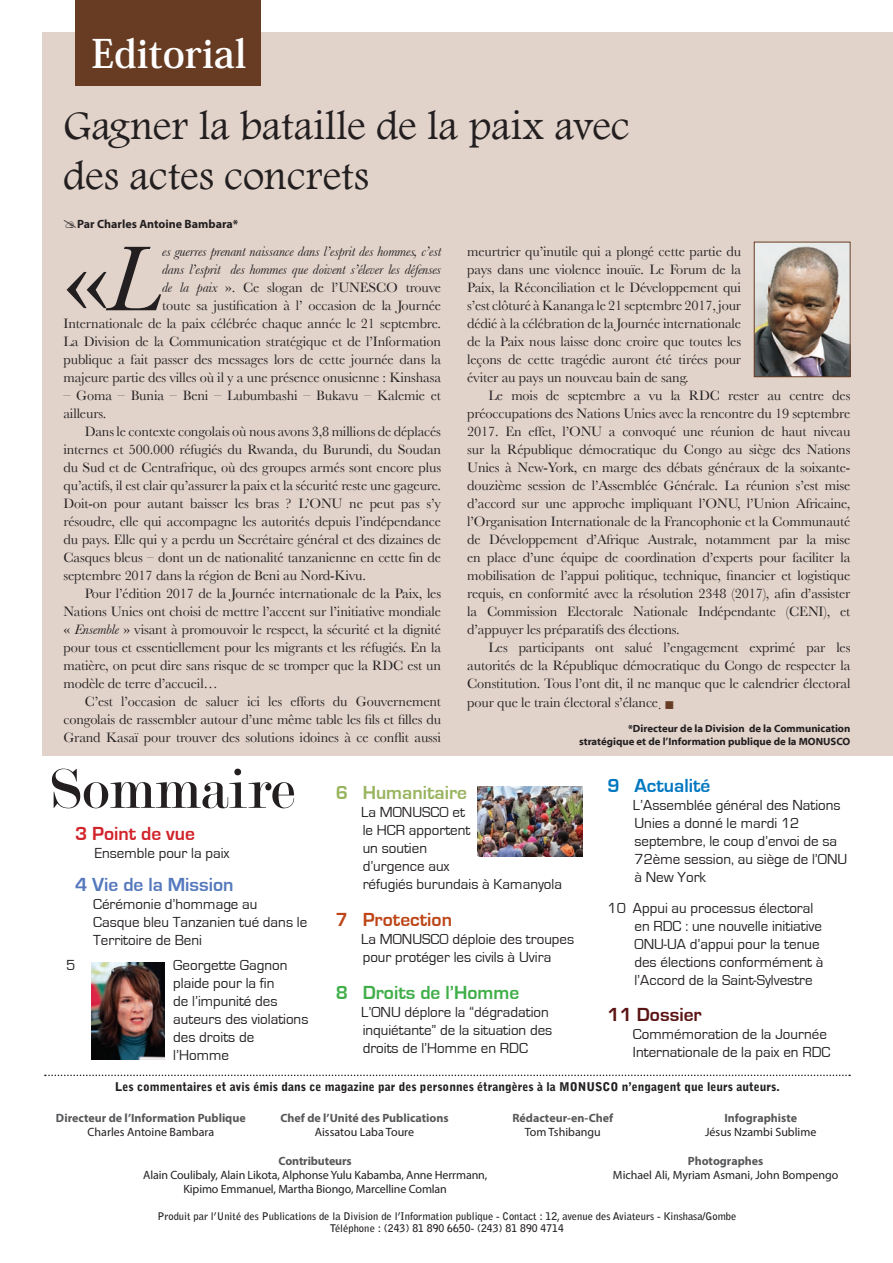
<style>
.page{position:relative;width:893px;height:1263px;background:#fff}
.page>*{position:absolute;margin:0;border:0;box-sizing:border-box;transform-origin:0 0}
.t1{font:95.85px "Baskerville";color:#231f20}
.t2{font:60px "Modern";color:#231f20}
.t3{font:42px/50.4px "Footlight MT Light";color:#231f20}
.t4{font:700 39px "Koz Min Pro";color:#fff}
.t5{font:700 19.5px "Eurostile";color:#40ae49}
.t6{font:700 19.5px "Eurostile";color:#5679bd}
.t7{font:700 19.5px "Eurostile";color:#99b45f}
.t8{font:700 19.5px "Eurostile";color:#d1232a}
.t9{font:700 19.5px "Eurostile";color:#bd4517}
.t10{font:700 19.5px "Eurostile";color:#0077c0}
.t11{font:700 19.5px "Eurostile";color:#5b1414}
.t12{font:15px/18px "Eurostile";color:#231f20}
.t13{font:14.25px/18px "Baskerville";letter-spacing:-.01em;color:#231f20;text-align:justify}
.t14{font:12px/14.4px "Myriad Pro";letter-spacing:-.005em;color:#231f20;text-align:center}
.t15{font:700 12px "Myriad Pro";color:#57585a}
.t16{font:900 12px "Bell Gothic Std";color:#231f20}
.t17{font:700 12px "Myriad Pro";color:#231f20}
.t18{font:700 10.5px/12.6px "Bell Gothic Std";color:#231f20;text-align:center}
.t19{font:700 10.5px/12.6px "Myriad Web Pro";color:#231f20;text-align:right}
.s1{font-style:italic}
.s2{color:#673c23}
</style>
<div class="page">
<div style="left:43px;top:33px;width:850px;height:723px;background:#e1d3ca"></div>
<div style="left:75px;top:0;width:186px;height:85px;background:#673c23"></div>
<svg style="left:45px;top:1074px;width:805px;height:2px"></svg>
<img style="left:756px;top:244px;width:92px;height:131px">
<div style="left:754px;top:242px;width:96px;height:135px;border:1px solid #673c23"></div>
<img style="left:92px;top:962px;width:73px;height:98px">
<hr style="left:892px;top:524px;width:1px;height:70px;background:#5296d1">
<img style="left:478px;top:787px;width:105px;height:70px">
<h3 class="t4" style="left:91px;top:26px;width:157px">Editorial</h3>
<h3 class="t3" style="left:63px;top:99px;width:568px">Gagner la bataille de la paix avec des actes concrets</h3>
<p class="t17" style="left:77px;top:216px;width:163px">Par Charles Antoine Bambara*</p>
<p class="t13" style="left:63px;top:242px;width:379px;text-align:right"><span class="s1">es guerres prenant naissance dans l’esprit des hommes, c’est<br>dans l’esprit des hommes que doivent s’élever les défenses<br>de la paix</span> ». Ce slogan de l’UNESCO trouve<br>toute sa justification à l’ occasion de la Journée<br>Internationale de la paix célébrée chaque année le 21 septembre.<br>La Division de la Communication stratégique et de l’Information publique a fait passer des messages lors de cette journée dans la majeure partie des villes où il y a une présence onusienne : Kinshasa</p>
<p class="t13" style="left:63px;top:386px;width:379px">– Goma – Bunia – Beni – Lubumbashi – Bukavu – Kalemie et ailleurs.</p>
<p class="t13" style="left:63px;top:422px;width:379px;text-indent:21px">Dans le contexte congolais où nous avons 3,8 millions de déplacés internes et 500.000 réfugiés du Rwanda, du Burundi, du Soudan du Sud et de Centrafrique, où des groupes armés sont encore plus qu’actifs, il est clair qu’assurer la paix et la sécurité reste une gageure.<br>Doit-on pour autant baisser les bras ? L’ONU ne peut pas s’y résoudre, elle qui accompagne les autorités depuis l’indépendance du pays. Elle qui y a perdu un Secrétaire général et des dizaines de Casques bleus – dont un de nationalité tanzanienne en cette fin de septembre 2017 dans la région de Beni au Nord-Kivu.</p>
<p class="t13" style="left:63px;top:584px;width:379px;text-indent:21px">Pour l’édition 2017 de la Journée internationale de la Paix, les Nations Unies ont choisi de mettre l’accent sur l’initiative mondiale « <span class="s1">Ensemble</span> » visant à promouvoir le respect, la sécurité et la dignité pour tous et essentiellement pour les migrants et les réfugiés. En la matière, on peut dire sans risque de se tromper que la RDC est un modèle de terre d’accueil…</p>
<p class="t13" style="left:63px;top:692px;width:379px;text-indent:21px">C’est l’occasion de saluer ici les efforts du Gouvernement congolais de rassembler autour d’une même table les fils et filles du Grand Kasaï pour trouver des solutions idoines à ce conflit aussi</p>
<h1 class="t1" style="left:63px;top:223px;width:97px">«<span class="s1">L</span></h1>
<p class="t13" style="left:467px;top:242px;width:275px">meurtrier qu’inutile qui a plongé cette partie du pays dans une violence inouïe. Le Forum de la Paix, la Réconciliation et le Développement qui s’est clôturé à Kananga le 21 septembre 2017, jour dédié à la célébration de la Journée internationale de la Paix nous laisse donc croire que toutes les leçons de cette tragédie auront été tirées pour éviter au pays un nouveau bain de sang.</p>
<p class="t13" style="left:467px;top:386px;width:385px;text-indent:21px">Le mois de septembre a vu la RDC rester au centre des préoccupations des Nations Unies avec la rencontre du 19 septembre 2017. En effet, l’ONU a convoqué une réunion de haut niveau sur la République démocratique du Congo au siège des Nations Unies à New-York, en marge des débats généraux de la soixante&shy;douzième session de l’Assemblée Générale. La réunion s’est mise d’accord sur une approche impliquant l’ONU, l’Union Africaine, l’Organisation Internationale de la Francophonie et la Communauté de Développement d’Afrique Australe, notamment par la mise en place d’une équipe de coordination d’experts pour faciliter la mobilisation de l’appui politique, technique, financier et logistique requis, en conformité avec la résolution 2348 (2017), afin d’assister la Commission Electorale Nationale Indépendante (CENI), et d’appuyer les préparatifs des élections.</p>
<p class="t13" style="left:467px;top:638px;width:385px;text-indent:21px">Les participants ont salué l’engagement exprimé par les autorités de la République démocratique du Congo de respecter la Constitution. Tous l’ont dit, il ne manque que le calendrier électoral pour que le train électoral s’élance<sub>.</sub> <span class="s2">■</span></p>
<p class="t19" style="left:579px;top:723px;width:273px">*Directeur de la Division de la Communication stratégique et de l’Information publique de la MONUSCO</p>
<h2 class="t2" style="left:51px;top:759px;width:246px">Sommaire</h2>
<h3 class="t8" style="left:75px;top:823px;width:121px">3 Point de vue</h3>
<p class="t12" style="left:95px;top:844px;width:136px">Ensemble pour la paix</p>
<h3 class="t6" style="left:75px;top:873px;width:160px">4 Vie de la Mission</h3>
<p class="t12" style="left:93px;top:895px;width:216px">Cérémonie d’hommage au<br>Casque bleu Tanzanien tué dans le<br>Territoire de Beni</p>
<p class="t12" style="left:66px;top:956px;width:11px">5</p>
<p class="t12" style="left:173px;top:956px;width:137px">Georgette Gagnon plaide pour la fin<br>de l’impunité des auteurs des violations des droits de l’Homme</p>
<h3 class="t7" style="left:336px;top:782px;width:133px">6 Humanitaire</h3>
<p class="t12" style="left:361px;top:804px;width:202px">La MONUSCO et<br>le HCR apportent<br>un soutien<br>d’urgence aux<br>réfugiés burundais à Kamanyola</p>
<h3 class="t9" style="left:336px;top:909px;width:118px">7 Protection</h3>
<p class="t12" style="left:361px;top:930px;width:215px">La MONUSCO déploie des troupes pour protéger les civils à Uvira</p>
<h3 class="t5" style="left:336px;top:982px;width:185px">8 Droits de l’Homme</h3>
<p class="t12" style="left:361px;top:1003px;width:193px">L’ONU déplore la “dégradation inquiétante” de la situation des droits de l’Homme en RDC</p>
<h3 class="t10" style="left:607px;top:775px;width:104px">9 Actualité</h3>
<p class="t12" style="left:633px;top:796px;width:216px">L’Assemblée général des Nations<br>Unies a donné le mardi 12 septembre, le coup d’envoi de sa<br>72ème session, au siège de l’ONU à New York</p>
<p class="t12" style="left:634px;top:900px;width:191px;text-indent:-27px">10 Appui au processus électoral en RDC : une nouvelle initiative<br>ONU-UA d’appui pour la tenue des élections conformément à l’Accord de la Saint-Sylvestre</p>
<h3 class="t11" style="left:607px;top:1004px;width:96px">11 Dossier</h3>
<p class="t12" style="left:633px;top:1025px;width:199px">Commémoration de la Journée<br>Internationale de la paix en RDC</p>
<p class="t16" style="left:115px;top:1080px;width:666px">Les commentaires et avis émis dans ce magazine par des personnes étrangères à la MONUSCO n’engagent que leurs auteurs.</p>
<p class="t15" style="left:56px;top:1110px;width:191px">Directeur de l’Information Publique</p>
<p class="t14" style="left:88px;top:1125px;width:128px">Charles Antoine Bambara</p>
<p class="t15" style="left:280px;top:1110px;width:170px">Chef de l’Unité des Publications</p>
<p class="t14" style="left:315px;top:1125px;width:101px">Aissatou Laba Toure</p>
<p class="t15" style="left:512px;top:1110px;width:102px">Rédacteur-en-Chef</p>
<p class="t14" style="left:525px;top:1125px;width:77px">Tom Tshibangu</p>
<p class="t15" style="left:724px;top:1110px;width:74px">Infographiste</p>
<p class="t14" style="left:705px;top:1125px;width:113px">Jésus Nzambi Sublime</p>
<p class="t15" style="left:279px;top:1152px;width:75px">Contributeurs</p>
<p class="t14" style="left:143px;top:1167px;width:346px">Alain Coulibaly, Alain Likota, Alphonse Yulu Kabamba, Anne Herrmann,<br>Kipimo Emmanuel, Martha Biongo, Marcelline Comlan</p>
<p class="t15" style="left:688px;top:1152px;width:77px">Photographes</p>
<p class="t14" style="left:613px;top:1167px;width:227px">Michael Ali, Myriam Asmani, John Bompengo</p>
<p class="t18" style="left:157px;top:1209px;width:581px">Produit par l’Unité des Publications de la Division de l’Information publique - Contact : 12, avenue des Aviateurs - Kinshasa/Gombe<br>Téléphone : (243) 81 890 6650- (243) 81 890 4714</p>
</div>
